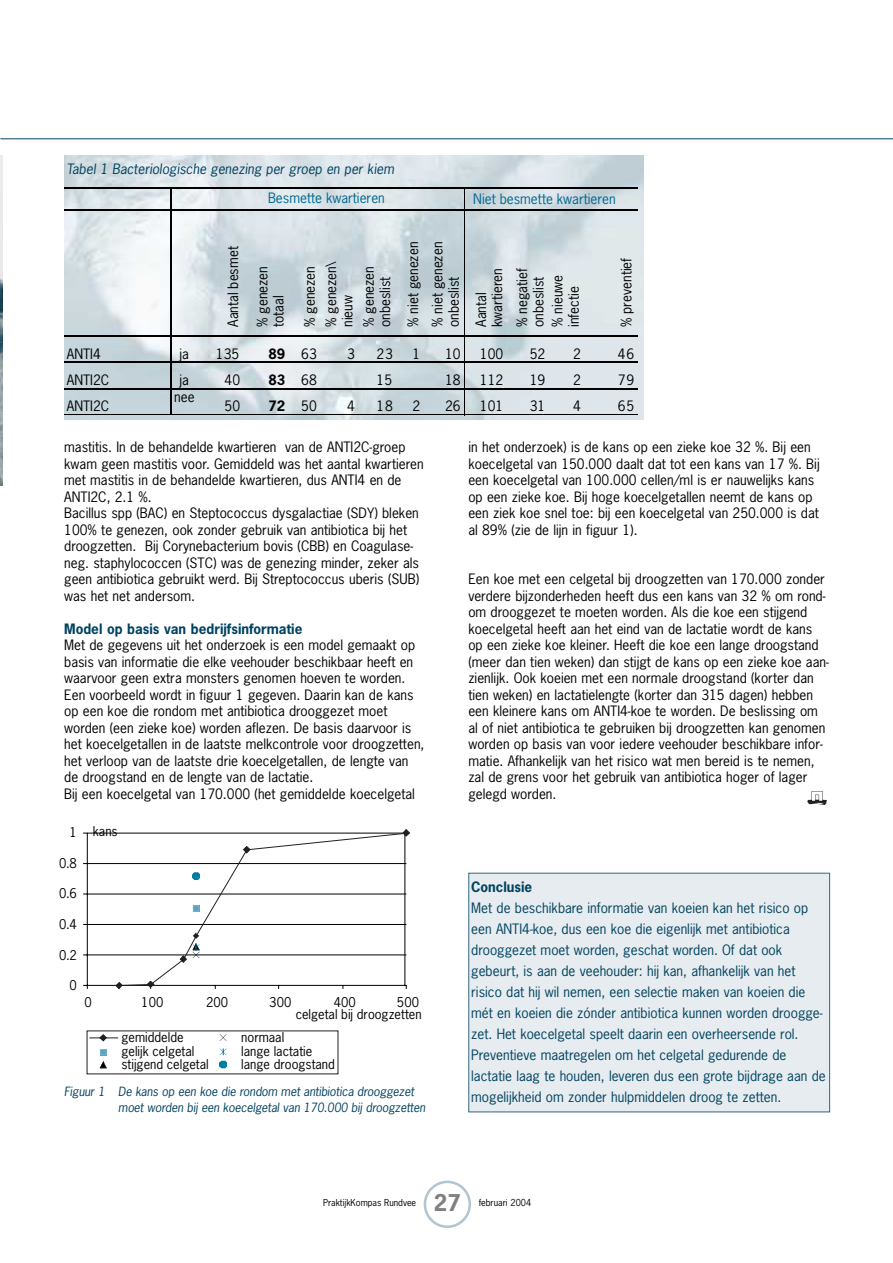
<style>
.page{position:relative;width:893px;height:1263px;background:#fff}
.page>*{position:absolute;margin:0;border:0;box-sizing:border-box;transform-origin:0 0}
.t1{font:700 21.75px "News Gothic";color:#808080}
.t2{font:13.5px/16.5px "News Gothic";color:#000}
.t3{font:13.5px/21px "News Gothic";color:#00425f}
.t4{font:700 13.5px "News Gothic";color:#00425f}
.t5{font:13.5px "News Gothic";color:#00688f}
.t6{font:700 13.5px "News Gothic";color:#000}
.t7{font:12.75px/12.9px "News Gothic";color:#000}
.t8{font:12px/16.5px "News Gothic";color:#00425f}
.t9{font:9px "News Gothic";color:#000}
.s1{font-weight:400}
</style>
<div class="page">
<img style="left:64px;top:155px;width:580px;height:264px">
<svg style="left:807px;top:791px;width:20px;height:14px"></svg>
<hr style="left:0;top:138px;width:892px;height:1px;background:#00425f">
<svg style="left:423px;top:1181px;width:48px;height:47px"></svg>
<hr style="left:64px;top:336px;width:573px;height:1px;background:#000">
<hr style="left:64px;top:187px;width:573px;height:1px;background:#000">
<hr style="left:64px;top:209px;width:573px;height:1px;background:#000">
<hr style="left:64px;top:362px;width:573px;height:1px;background:#000">
<hr style="left:64px;top:388px;width:573px;height:1px;background:#000">
<hr style="left:64px;top:414px;width:106px;height:1px;background:#000">
<hr style="left:170px;top:187px;width:2px;height:227px;background:#000">
<hr style="left:170px;top:414px;width:294px;height:1px;background:#000">
<hr style="left:464px;top:188px;width:1px;height:227px;background:#000">
<hr style="left:465px;top:414px;width:172px;height:1px;background:#000">
<hr style="left:87px;top:955px;width:319px;height:1px;background:#000">
<hr style="left:87px;top:924px;width:319px;height:1px;background:#000">
<hr style="left:87px;top:894px;width:319px;height:1px;background:#000">
<hr style="left:87px;top:863px;width:319px;height:1px;background:#000">
<hr style="left:87px;top:833px;width:319px;height:1px;background:#000">
<hr style="left:87px;top:833px;width:1px;height:153px;background:#000">
<hr style="left:87px;top:985px;width:319px;height:1px;background:#000">
<svg style="left:115px;top:829px;width:295px;height:160px"></svg>
<svg style="left:89px;top:1034px;width:29px;height:7px"></svg>
<svg style="left:100px;top:1049px;width:6px;height:6px"></svg>
<svg style="left:100px;top:1061px;width:7px;height:8px"></svg>
<svg style="left:220px;top:1034px;width:6px;height:7px"></svg>
<svg style="left:220px;top:1048px;width:6px;height:7px"></svg>
<svg style="left:219px;top:1061px;width:8px;height:8px"></svg>
<div style="left:469px;top:873px;width:360px;height:239px;background:#e6ecef"></div>
<div style="left:468px;top:873px;width:362px;height:239px;border:1px solid #33687f"></div>
<img style="left:0;top:155px;width:2px;height:330px">
<p class="t3" style="left:66px;top:159px;width:331px">Tabel 1 Bacteriologische genezing per groep en per kiem</p>
<p class="t5" style="left:268px;top:193px;width:118px">Besmette kwartieren</p>
<p class="t5" style="left:473px;top:193px;width:144px">Niet besmette kwartieren</p>
<p class="t2" style="left:220px;top:327px;width:82px;line-height:29.1px;rotate:-90deg">Aantal besmet % genezen</p>
<p class="t2" style="left:271px;top:327px;width:33px;rotate:-90deg">totaal</p>
<p class="t2" style="left:372px;top:327px;width:87px;line-height:27.8px;rotate:-90deg">onbeslist<br>% niet genezen</p>
<p class="t2" style="left:430px;top:327px;width:87px;rotate:-90deg">% niet genezen onbeslist</p>
<p class="t2" style="left:300px;top:327px;width:66px;line-height:21.3px;rotate:-90deg">% genezen % genezen\</p>
<p class="t2" style="left:338px;top:327px;width:63px;line-height:21.3px;rotate:-90deg">nieuw<br>% genezen</p>
<p class="t2" style="left:474px;top:327px;width:60px;rotate:-90deg">Aantal kwartieren</p>
<p class="t2" style="left:515px;top:327px;width:60px;rotate:-90deg">% negatief onbeslist</p>
<p class="t2" style="left:550px;top:327px;width:54px;rotate:-90deg">% nieuwe infectie</p>
<p class="t2" style="left:619px;top:327px;width:71px;rotate:-90deg">% preventief</p>
<p class="t2" style="left:67px;top:346px;width:35px">ANTI4</p>
<p class="t2" style="left:179px;top:346px;width:11px">ja</p>
<p class="t2" style="left:216px;top:346px;width:25px">135</p>
<p class="t6" style="left:268px;top:348px;width:50px">89 <span class="s1">63</span></p>
<p class="t2" style="left:347px;top:346px;width:9px">3</p>
<p class="t2" style="left:376px;top:346px;width:18px">23</p>
<p class="t2" style="left:412px;top:346px;width:9px">1</p>
<p class="t2" style="left:445px;top:346px;width:17px">10</p>
<p class="t2" style="left:480px;top:346px;width:25px">100</p>
<p class="t2" style="left:529px;top:346px;width:17px">52</p>
<p class="t2" style="left:573px;top:346px;width:9px">2</p>
<p class="t2" style="left:618px;top:346px;width:18px">46</p>
<p class="t2" style="left:67px;top:373px;width:44px">ANTI2C</p>
<p class="t2" style="left:179px;top:373px;width:11px">ja</p>
<p class="t2" style="left:224px;top:373px;width:17px">40</p>
<p class="t6" style="left:268px;top:374px;width:50px">83 <span class="s1">68</span></p>
<p class="t2" style="left:376px;top:373px;width:17px">15</p>
<p class="t2" style="left:445px;top:373px;width:17px">18</p>
<p class="t2" style="left:480px;top:373px;width:25px">112</p>
<p class="t2" style="left:529px;top:373px;width:17px">19</p>
<p class="t2" style="left:573px;top:373px;width:9px">2</p>
<p class="t2" style="left:618px;top:373px;width:18px">79</p>
<p class="t2" style="left:67px;top:399px;width:44px">ANTI2C</p>
<p class="t2" style="left:174px;top:390px;width:22px">nee</p>
<p class="t2" style="left:224px;top:399px;width:17px">50</p>
<p class="t6" style="left:268px;top:401px;width:50px">72 <span class="s1">50</span></p>
<p class="t2" style="left:347px;top:399px;width:9px">4</p>
<p class="t2" style="left:376px;top:399px;width:18px">18</p>
<p class="t2" style="left:412px;top:399px;width:9px">2</p>
<p class="t2" style="left:445px;top:399px;width:17px">26</p>
<p class="t2" style="left:480px;top:399px;width:25px">101</p>
<p class="t2" style="left:529px;top:399px;width:17px">31</p>
<p class="t2" style="left:573px;top:399px;width:9px">4</p>
<p class="t2" style="left:618px;top:399px;width:18px">65</p>
<p class="t2" style="left:64px;top:440px;width:361px">mastitis. In de behandelde kwartieren van de ANTI2C-groep kwam geen mastitis voor. Gemiddeld was het aantal kwartieren met mastitis in de behandelde kwartieren, dus ANTI4 en de ANTI2C, 2.1 %.<br>Bacillus spp (BAC) en Steptococcus dysgalactiae (SDY) bleken 100% te genezen, ook zonder gebruik van antibiotica bij het droogzetten. Bij Corynebacterium bovis (CBB) en Coagulase&shy;neg. staphylococcen (STC) was de genezing minder, zeker als geen antibiotica gebruikt werd. Bij Streptococcus uberis (SUB) was het net andersom.</p>
<p class="t4" style="left:64px;top:623px;width:240px">Model op basis van bedrijfsinformatie</p>
<p class="t2" style="left:64px;top:638px;width:362px">Met de gegevens uit het onderzoek is een model gemaakt op basis van informatie die elke veehouder beschikbaar heeft en waarvoor geen extra monsters genomen hoeven te worden.<br>Een voorbeeld wordt in figuur 1 gegeven. Daarin kan de kans op een koe die rondom met antibiotica drooggezet moet worden (een zieke koe) worden aflezen. De basis daarvoor is het koecelgetallen in de laatste melkcontrole voor droogzetten, het verloop van de laatste drie koecelgetallen, de lengte van de droogstand en de lengte van de lactatie.<br>Bij een koecelgetal van 170.000 (het gemiddelde koecelgetal</p>
<p class="t7" style="left:70px;top:827px;width:9px">1</p>
<p class="t7" style="left:59px;top:858px;width:19px">0.8</p>
<p class="t7" style="left:59px;top:888px;width:19px">0.6</p>
<p class="t7" style="left:59px;top:919px;width:19px">0.4</p>
<p class="t7" style="left:59px;top:949px;width:19px">0.2</p>
<p class="t7" style="left:70px;top:980px;width:9px">0</p>
<p class="t7" style="left:93px;top:826px;width:26px">kans</p>
<p class="t7" style="left:84px;top:996px;width:9px">0</p>
<p class="t7" style="left:141px;top:996px;width:24px">100</p>
<p class="t7" style="left:206px;top:996px;width:24px">200</p>
<p class="t7" style="left:269px;top:996px;width:24px">300</p>
<p class="t7" style="left:333px;top:996px;width:24px">400</p>
<p class="t7" style="left:296px;top:996px;width:127px;text-align:right">500<br>celgetal bij droogzetten</p>
<p class="t7" style="left:241px;top:1031px;width:72px;line-height:14.4px">normaal lange lactatie</p>
<p class="t7" style="left:241px;top:1059px;width:95px">lange droogstand</p>
<p class="t8" style="left:118px;top:1084px;width:310px;text-indent:-54px">Figuur 1 De kans op een koe die rondom met antibiotica drooggezet moet worden bij een koecelgetal van 170.000 bij droogzetten</p>
<p class="t7" style="left:121px;top:1032px;width:74px;line-height:14px">gemiddelde gelijk celgetal</p>
<p class="t7" style="left:121px;top:1059px;width:89px">stijgend celgetal</p>
<p class="t2" style="left:468px;top:440px;width:353px">in het onderzoek) is de kans op een zieke koe 32 %. Bij een koecelgetal van 150.000 daalt dat tot een kans van 17 %. Bij een koecelgetal van 100.000 cellen/ml is er nauwelijks kans op een zieke koe. Bij hoge koecelgetallen neemt de kans op een ziek koe snel toe: bij een koecelgetal van 250.000 is dat al 89% (zie de lijn in figuur 1).</p>
<p class="t2" style="left:468px;top:572px;width:362px">Een koe met een celgetal bij droogzetten van 170.000 zonder verdere bijzonderheden heeft dus een kans van 32 % om rond&shy;om drooggezet te moeten worden. Als die koe een stijgend koecelgetal heeft aan het eind van de lactatie wordt de kans op een zieke koe kleiner. Heeft die koe een lange droogstand (meer dan tien weken) dan stijgt de kans op een zieke koe aan&shy;zienlijk. Ook koeien met een normale droogstand (korter dan tien weken) en lactatielengte (korter dan 315 dagen) hebben een kleinere kans om ANTI4-koe te worden. De beslissing om al of niet antibiotica te gebruiken bij droogzetten kan genomen worden op basis van voor iedere veehouder beschikbare infor&shy;matie. Afhankelijk van het risico wat men bereid is te nemen, zal de grens voor het gebruik van antibiotica hoger of lager gelegd worden.</p>
<p class="t4" style="left:471px;top:881px;width:63px">Conclusie</p>
<p class="t3" style="left:471px;top:898px;width:356px">Met de beschikbare informatie van koeien kan het risico op een ANTI4-koe, dus een koe die eigenlijk met antibiotica drooggezet moet worden, geschat worden. Of dat ook gebeurt, is aan de veehouder: hij kan, afhankelijk van het risico dat hij wil nemen, een selectie maken van koeien die mét en koeien die zónder antibiotica kunnen worden droogge&shy;zet. Het koecelgetal speelt daarin een overheersende rol.<br>Preventieve maatregelen om het celgetal gedurende de lactatie laag te houden, leveren dus een grote bijdrage aan de mogelijkheid om zonder hulpmiddelen droog te zetten.</p>
<h1 class="t1" style="left:434px;top:1194px;width:29px">27</h1>
<p class="t9" style="left:323px;top:1199px;width:95px">PraktijkKompas Rundvee</p>
<p class="t9" style="left:478px;top:1199px;width:54px">februari 2004</p>
</div>
